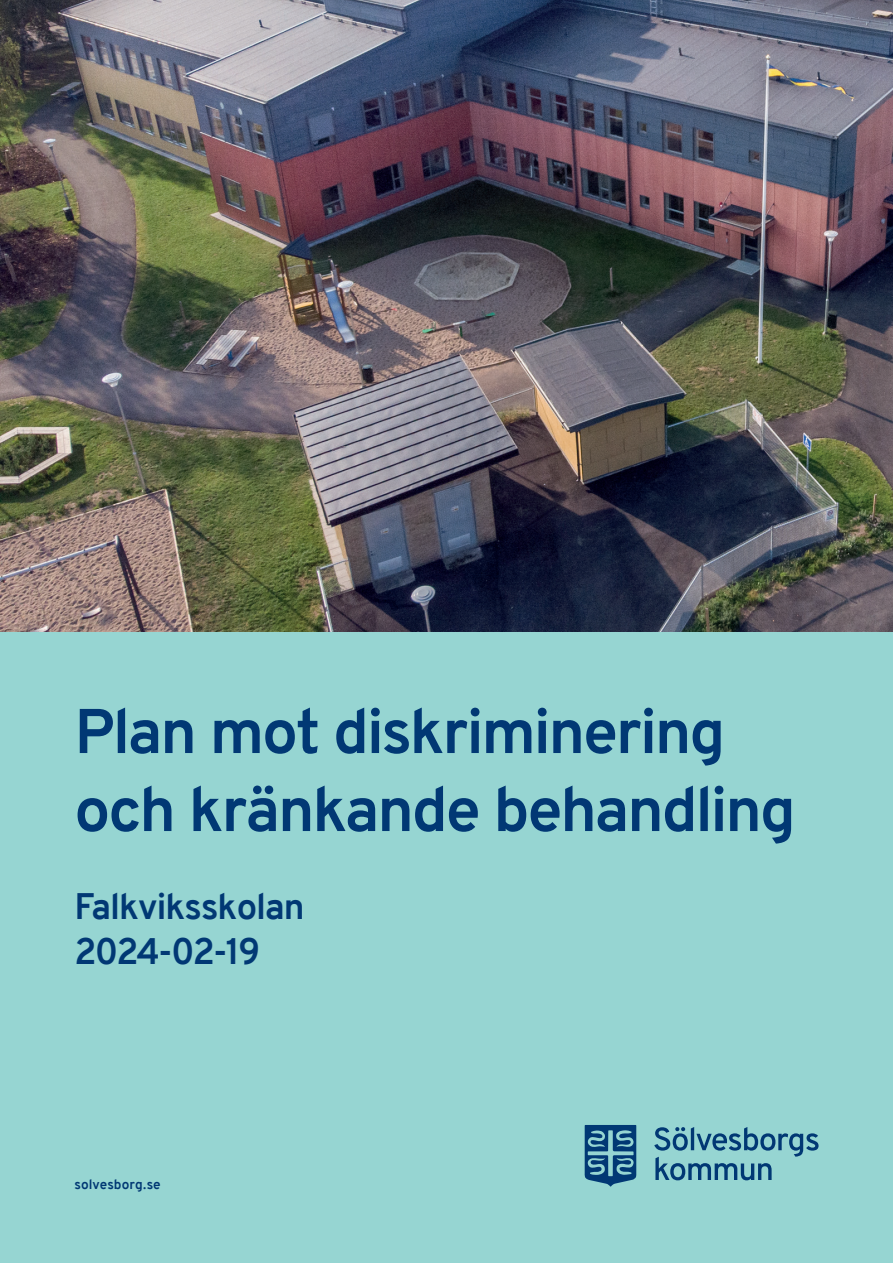
<style>
.page{position:relative;width:893px;height:1263px;background:#fff}
.page>*{position:absolute;margin:0;border:0;box-sizing:border-box;transform-origin:0 0}
.t1{font:700 63px/78px "Overpass";letter-spacing:-.03em;color:#013874}
.t2{font:700 36px/45px "Overpass";letter-spacing:-.025em;color:#013874}
.t3{font:700 13.5px "Overpass";letter-spacing:.005em;color:#013874}
</style>
<div class="page">
<div style="left:0;top:631px;width:893px;height:632px;background:#96d5d2"></div>
<img style="left:0;top:0;width:893px;height:631px">
<svg style="left:654px;top:1127px;width:165px;height:53px"></svg>
<svg style="left:585px;top:1125px;width:52px;height:61px"></svg>
<p class="t1" style="left:74px;top:692px;width:723px">Plan mot diskriminering och kränkande behandling</p>
<p class="t2" style="left:74px;top:884px;width:232px">Falkviksskolan<br>2024-02-19</p>
<p class="t3" style="left:74px;top:1174px;width:88px">solvesborg.se</p>
</div>
